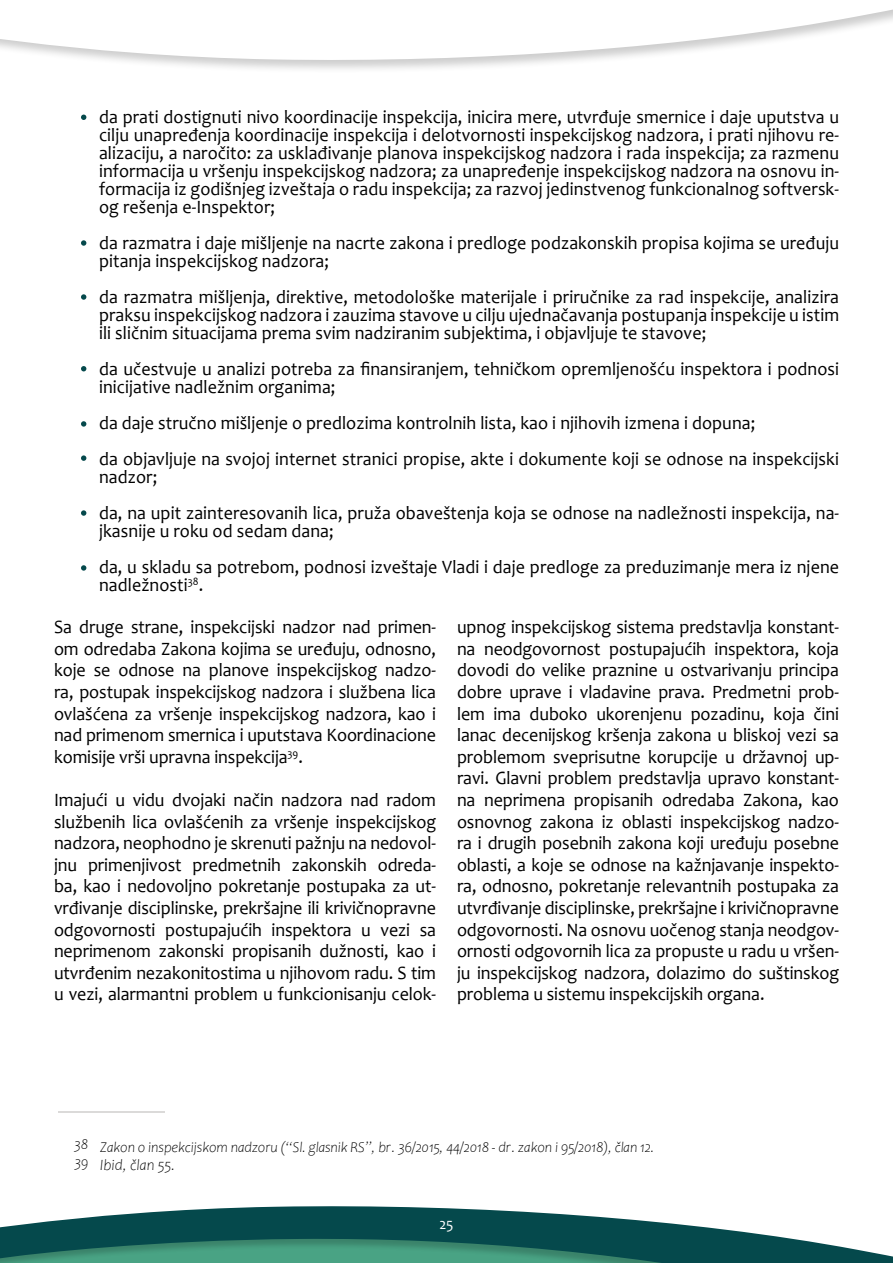
<style>
.page{position:relative;width:893px;height:1263px;background:#fff}
.page>*{position:absolute;margin:0;border:0;box-sizing:border-box;transform-origin:0 0}
.t1{font:18.9px/21.6px "Candara";letter-spacing:.005em;color:#000;text-align:justify;scale:.95 1}
.t2{font:italic 300 15.75px "Candara";letter-spacing:.005em;color:#000;scale:.95 1}
.t3{font:15.75px "Candara";color:#fff;scale:.95 1}
.t4{font:italic 300 15px/17.1px "Candara";letter-spacing:-.005em;color:#000;scale:.95 1}
</style>
<div class="page">
<svg style="left:0;top:1206px;width:893px;height:57px;fill:#05494c"></svg>
<svg style="left:0;top:9px;width:893px;height:60px"></svg>
<svg style="left:81px;top:115px;width:5px;height:5px"></svg>
<svg style="left:81px;top:240px;width:5px;height:6px"></svg>
<svg style="left:81px;top:294px;width:5px;height:6px"></svg>
<svg style="left:81px;top:366px;width:5px;height:5px"></svg>
<svg style="left:81px;top:421px;width:5px;height:6px"></svg>
<svg style="left:81px;top:455px;width:5px;height:6px"></svg>
<svg style="left:81px;top:510px;width:5px;height:6px"></svg>
<svg style="left:81px;top:565px;width:5px;height:6px"></svg>
<hr style="left:58px;top:1111px;width:107px;height:1px;background:#dbdad9">
<p class="t1" style="left:99px;top:108px;width:780px;line-height:18px">da prati dostignuti nivo koordinacije inspekcija, inicira mere, utvrđuje smernice i daje uputstva u cilju unapređenja koordinacije inspekcija i delotvornosti inspekcijskog nadzora, i prati njihovu re&shy;alizaciju, a naročito: za usklađivanje planova inspekcijskog nadzora i rada inspekcija; za razmenu informacija u vršenju inspekcijskog nadzora; za unapređenje inspekcijskog nadzora na osnovu in&shy;formacija iz godišnjeg izveštaja o radu inspekcija; za razvoj jedinstvenog funkcionalnog softversk&shy;og rešenja e-Inspektor;</p>
<p class="t1" style="left:99px;top:234px;width:780px;line-height:18px">da razmatra i daje mišljenje na nacrte zakona i predloge podzakonskih propisa kojima se uređuju pitanja inspekcijskog nadzora;</p>
<p class="t1" style="left:99px;top:288px;width:780px;line-height:18px">da razmatra mišljenja, direktive, metodološke materijale i priručnike za rad inspekcije, analizira praksu inspekcijskog nadzora i zauzima stavove u cilju ujednačavanja postupanja inspekcije u istim ili sličnim situacijama prema svim nadziranim subjektima, i objavljuje te stavove;</p>
<p class="t1" style="left:99px;top:360px;width:780px;line-height:18px">da učestvuje u analizi potreba za finansiranjem, tehničkom opremljenošću inspektora i podnosi inicijative nadležnim organima;</p>
<p class="t1" style="left:99px;top:405px;width:780px;line-height:36px">da daje stručno mišljenje o predlozima kontrolnih lista, kao i njihovih izmena i dopuna;<br>da objavljuje na svojoj internet stranici propise, akte i dokumente koji se odnose na inspekcijski</p>
<p class="t1" style="left:99px;top:459px;width:780px;line-height:36px">nadzor;<br>da, na upit zainteresovanih lica, pruža obaveštenja koja se odnose na nadležnosti inspekcija, na-</p>
<p class="t1" style="left:99px;top:513px;width:780px;line-height:36px">jkasnije u roku od sedam dana;<br>da, u skladu sa potrebom, podnosi izveštaje Vladi i daje predloge za preduzimanje mera iz njene</p>
<p class="t1" style="left:99px;top:574px;width:111px">nadležnosti<sup>38</sup>.</p>
<p class="t1" style="left:54px;top:616px;width:404px">Sa druge strane, inspekcijski nadzor nad primen&shy;om odredaba Zakona kojima se uređuju, odnosno, koje se odnose na planove inspekcijskog nadzo&shy;ra, postupak inspekcijskog nadzora i službena lica ovlašćena za vršenje inspekcijskog nadzora, kao i nad primenom smernica i uputstava Koordinacione komisije vrši upravna inspekcija<sup>39</sup>.</p>
<p class="t1" style="left:54px;top:789px;width:404px">Imajući u vidu dvojaki način nadzora nad radom službenih lica ovlašćenih za vršenje inspekcijskog nadzora, neophodno je skrenuti pažnju na nedovol&shy;jnu primenjivost predmetnih zakonskih odreda&shy;ba, kao i nedovoljno pokretanje postupaka za ut&shy;vrđivanje disciplinske, prekršajne ili krivičnopravne odgovornosti postupajućih inspektora u vezi sa neprimenom zakonski propisanih dužnosti, kao i utvrđenim nezakonitostima u njihovom radu. S tim u vezi, alarmantni problem u funkcionisanju celok-</p>
<p class="t1" style="left:457px;top:616px;width:404px">upnog inspekcijskog sistema predstavlja konstant&shy;na neodgovornost postupajućih inspektora, koja dovodi do velike praznine u ostvarivanju principa dobre uprave i vladavine prava. Predmetni prob&shy;lem ima duboko ukorenjenu pozadinu, koja čini lanac decenijskog kršenja zakona u bliskoj vezi sa problemom sveprisutne korupcije u državnoj up&shy;ravi. Glavni problem predstavlja upravo konstant&shy;na neprimena propisanih odredaba Zakona, kao osnovnog zakona iz oblasti inspekcijskog nadzo&shy;ra i drugih posebnih zakona koji uređuju posebne oblasti, a koje se odnose na kažnjavanje inspekto&shy;ra, odnosno, pokretanje relevantnih postupaka za utvrđivanje disciplinske, prekršajne i krivičnopravne odgovornosti. Na osnovu uočenog stanja neodgov&shy;ornosti odgovornih lica za propuste u radu u vršen&shy;ju inspekcijskog nadzora, dolazimo do suštinskog problema u sistemu inspekcijskih organa.</p>
<p class="t4" style="left:74px;top:1136px;width:16px">38<br>39</p>
<p class="t4" style="left:100px;top:1139px;width:585px">Zakon o inspekcijskom nadzoru (“Sl. glasnik RS”, br. 36/2015, 44/2018 - dr. zakon i 95/2018), član 12.</p>
<p class="t2" style="left:100px;top:1157px;width:80px">Ibid, član 55.</p>
<p class="t3" style="left:439px;top:1214px;width:17px">25</p>
</div>
